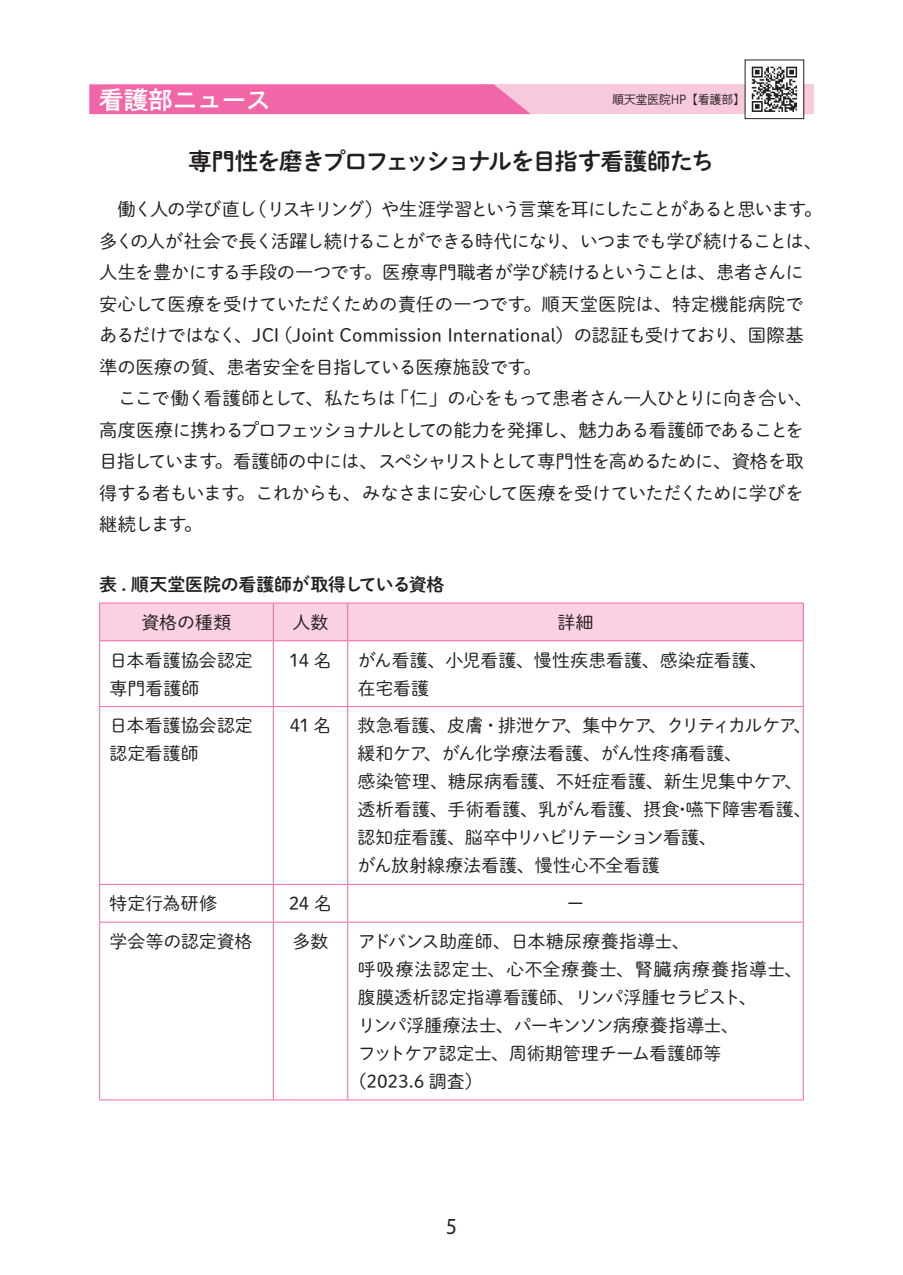
<style>
.page{position:relative;width:903px;height:1275px;background:#fff}
.page>*{position:absolute;margin:0;border:0;box-sizing:border-box;transform-origin:0 0}
.t1{font:24.5px "P Shuei Go Kin Std B";color:#fff}
.t2{font:23.62px "P Shuei M Go Std B";letter-spacing:-.065em;color:#231f20}
.t3{font:23.1px "Myriad Pro";color:#231f20;scale:.91 1}
.t4{font:18.38px/31.5px "P Shuei M Go Std L";letter-spacing:-.04em;color:#231f20}
.t5{font:17.85px/28px "P Shuei M Go Std L";color:#231f20}
.t6{font:17.85px "P Shuei M Go Std L";letter-spacing:.05em;color:#231f20}
.t7{font:17.85px "P Shuei M Go Std B";letter-spacing:-.01em;color:#231f20}
.t8{font:12.25px "P Shuei Go Kin Std L";color:#231f20;scale:.95 1}
</style>
<div class="page">
<div style="left:109px;top:84px;width:705px;height:30px;background:#f8c9dd"></div>
<svg style="left:89px;top:84px;width:442px;height:30px;background:#f16ba9"></svg>
<svg style="left:744px;top:59px;width:60px;height:60px"></svg>
<div style="left:100px;top:604px;width:703px;height:36px;background:#f9d1e2"></div>
<hr style="left:99px;top:603px;width:174px;height:1px;background:#f166a7">
<hr style="left:99px;top:603px;width:1px;height:37px;background:#f166a7">
<hr style="left:273px;top:603px;width:75px;height:1px;background:#f166a7">
<hr style="left:273px;top:603px;width:1px;height:37px;background:#f166a7">
<hr style="left:348px;top:603px;width:456px;height:1px;background:#f166a7">
<hr style="left:347px;top:603px;width:1px;height:37px;background:#f166a7">
<hr style="left:803px;top:603px;width:1px;height:37px;background:#f166a7">
<hr style="left:99px;top:640px;width:174px;height:1px;background:#f166a7">
<hr style="left:99px;top:641px;width:1px;height:65px;background:#f166a7">
<hr style="left:273px;top:640px;width:75px;height:1px;background:#f166a7">
<hr style="left:273px;top:641px;width:1px;height:65px;background:#f166a7">
<hr style="left:348px;top:640px;width:456px;height:1px;background:#f166a7">
<hr style="left:347px;top:641px;width:1px;height:65px;background:#f166a7">
<hr style="left:803px;top:641px;width:1px;height:65px;background:#f166a7">
<hr style="left:99px;top:706px;width:174px;height:1px;background:#f166a7">
<hr style="left:99px;top:707px;width:1px;height:177px;background:#f166a7">
<hr style="left:273px;top:706px;width:75px;height:1px;background:#f166a7">
<hr style="left:273px;top:707px;width:1px;height:177px;background:#f166a7">
<hr style="left:348px;top:706px;width:456px;height:1px;background:#f166a7">
<hr style="left:347px;top:707px;width:1px;height:177px;background:#f166a7">
<hr style="left:803px;top:707px;width:1px;height:177px;background:#f166a7">
<hr style="left:99px;top:884px;width:174px;height:1px;background:#f166a7">
<hr style="left:99px;top:885px;width:1px;height:37px;background:#f166a7">
<hr style="left:273px;top:884px;width:75px;height:1px;background:#f166a7">
<hr style="left:273px;top:885px;width:1px;height:37px;background:#f166a7">
<hr style="left:348px;top:884px;width:456px;height:1px;background:#f166a7">
<hr style="left:347px;top:885px;width:1px;height:37px;background:#f166a7">
<hr style="left:803px;top:885px;width:1px;height:37px;background:#f166a7">
<hr style="left:99px;top:922px;width:174px;height:1px;background:#f166a7">
<hr style="left:99px;top:923px;width:1px;height:176px;background:#f166a7">
<hr style="left:273px;top:922px;width:75px;height:1px;background:#f166a7">
<hr style="left:273px;top:923px;width:1px;height:176px;background:#f166a7">
<hr style="left:348px;top:922px;width:456px;height:1px;background:#f166a7">
<hr style="left:347px;top:923px;width:1px;height:176px;background:#f166a7">
<hr style="left:803px;top:923px;width:1px;height:176px;background:#f166a7">
<hr style="left:99px;top:1099px;width:174px;height:1px;background:#f166a7">
<hr style="left:273px;top:1099px;width:75px;height:1px;background:#f166a7">
<hr style="left:348px;top:1099px;width:456px;height:1px;background:#f166a7">
<h1 class="t1" style="left:99px;top:82px;width:173px">看護部ニュース</h1>
<p class="t8" style="left:612px;top:91px;width:141px">順天堂医院HP【看護部】</p>
<p class="t2" style="left:188px;top:143px;width:528px">専門性を磨きプロフェッショナルを目指す看護師たち</p>
<p class="t4" style="left:99px;top:193px;width:724px">　働く人の学び直し（リスキリング）や生涯学習という言葉を耳にしたことがあると思います。多くの人が社会で長く活躍し続けることができる時代になり、いつまでも学び続けることは、人生を豊かにする手段の一つです。医療専門職者が学び続けるということは、患者さんに安心して医療を受けていただくための責任の一つです。順天堂医院は、特定機能病院であるだけではなく、JCI（Joint Commission International）の認証も受けており、国際基準の医療の質、患者安全を目指している医療施設です。<br>　ここで働く看護師として、私たちは「仁」の心をもって患者さん一人ひとりに向き合い、高度医療に携わるプロフェッショナルとしての能力を発揮し、魅力ある看護師であることを目指しています。看護師の中には、スペシャリストとして専門性を高めるために、資格を取得する者もいます。これからも、みなさまに安心して医療を受けていただくために学びを継続します。</p>
<p class="t7" style="left:99px;top:571px;width:347px">表 . 順天堂医院の看護師が取得している資格</p>
<p class="t5" style="left:142px;top:607px;width:91px">資格の種類</p>
<p class="t5" style="left:292px;top:607px;width:38px">人数</p>
<p class="t5" style="left:557px;top:607px;width:38px">詳細</p>
<p class="t5" style="left:110px;top:645px;width:145px">日本看護協会認定専門看護師</p>
<p class="t5" style="left:289px;top:645px;width:44px">14 名</p>
<p class="t5" style="left:358px;top:645px;width:411px">がん看護、小児看護、慢性疾患看護、感染症看護、在宅看護</p>
<p class="t5" style="left:110px;top:711px;width:145px">日本看護協会認定認定看護師</p>
<p class="t5" style="left:290px;top:711px;width:43px">41 名</p>
<p class="t5" style="left:358px;top:711px;width:455px">救急看護、皮膚・排泄ケア、集中ケア、クリティカルケア、緩和ケア、がん化学療法看護、がん性疼痛看護、<br>感染管理、糖尿病看護、不妊症看護、新生児集中ケア、透析看護、手術看護、乳がん看護、摂食・嚥下障害看護、認知症看護、脳卒中リハビリテーション看護、<br>がん放射線療法看護、慢性心不全看護</p>
<p class="t5" style="left:110px;top:889px;width:109px">特定行為研修</p>
<p class="t5" style="left:289px;top:889px;width:45px">24 名</p>
<p class="t5" style="left:566px;top:889px;width:19px">ー</p>
<p class="t5" style="left:110px;top:926px;width:144px">学会等の認定資格</p>
<p class="t5" style="left:293px;top:926px;width:37px">多数</p>
<p class="t5" style="left:358px;top:926px;width:333px">アドバンス助産師、日本糖尿療養指導士、</p>
<p class="t6" style="left:358px;top:956px;width:446px">呼吸療法認定士、心不全療養士、腎臓病療養指導士、</p>
<p class="t5" style="left:358px;top:982px;width:401px">腹膜透析認定指導看護師、リンパ浮腫セラピスト、</p>
<p class="t5" style="left:358px;top:1010px;width:383px">リンパ浮腫療法士、パーキンソン病療養指導士、</p>
<p class="t5" style="left:358px;top:1038px;width:365px">フットケア認定士、周術期管理チーム看護師等</p>
<p class="t5" style="left:349px;top:1066px;width:136px">（2023.6 調査）</p>
<p class="t3" style="left:446px;top:1212px;width:13px">5</p>
</div>
